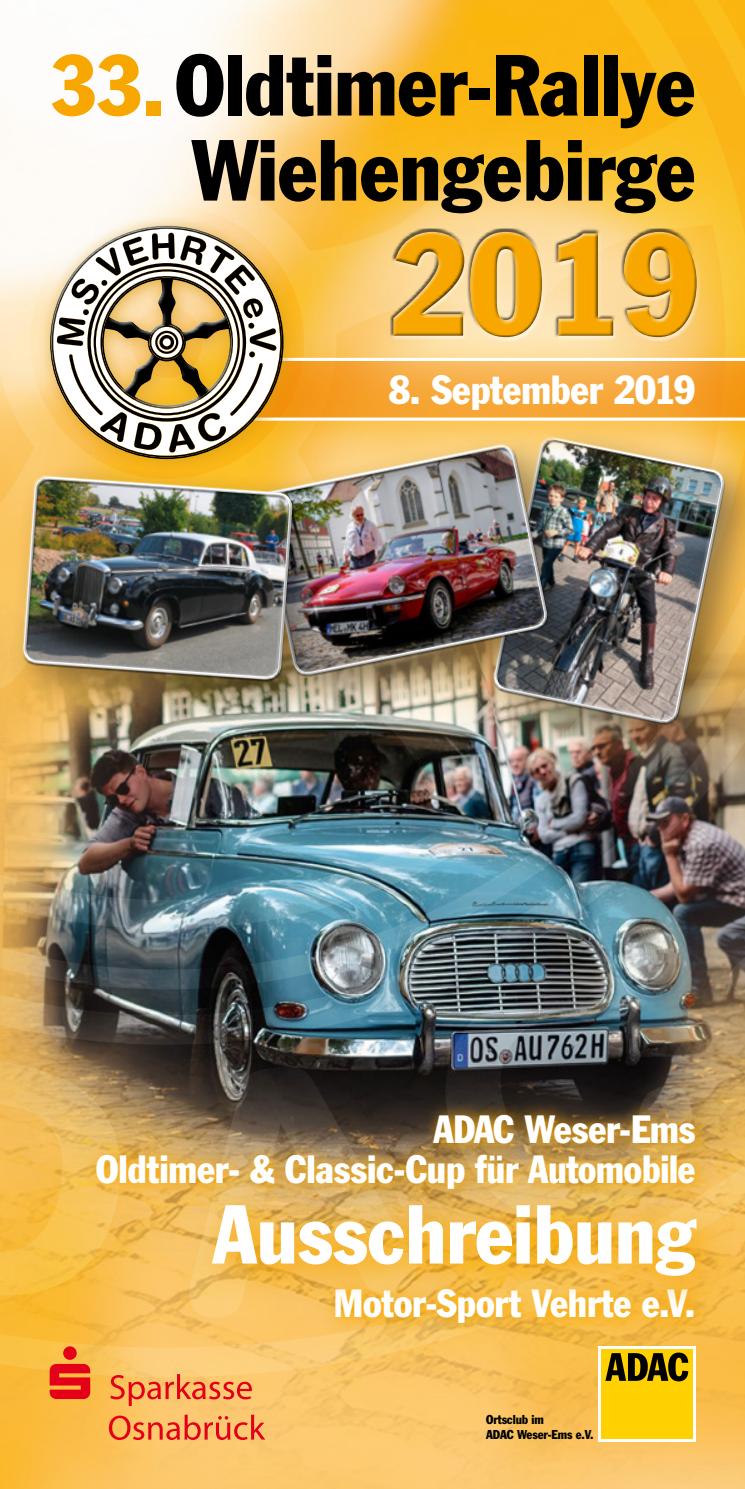
<style>
.page{position:relative;width:745px;height:1489px;background:#fff}
.page>*{position:absolute;margin:0;border:0;box-sizing:border-box;transform-origin:0 0}
.t1{font:condensed 143.75px "Franklin Gothic";color:#f7a700}
.t2{font:condensed 85px/85px "Franklin Gothic";color:#000;text-align:right}
.t3{font:condensed 82px "Franklin Gothic";color:#fff}
.t4{font:condensed 40px "Franklin Gothic";letter-spacing:-.01em;color:#fff}
.t5{font:condensed 38.75px/40px "Franklin Gothic";letter-spacing:-.005em;color:#fff;text-align:right}
.t6{font:condensed 12.75px/15.2px "Franklin Gothic";letter-spacing:-.005em;color:#000}
.s1{color:#f7a700}
</style>
<div class="page">
<img style="left:0;top:1377px;width:744px;height:111px">
<img style="left:0;top:0;width:744px;height:1377px">
<svg style="left:597px;top:1346px;width:97px;height:96px"></svg>
<div style="left:600px;top:1349px;width:91px;height:90px;background:#ffd100"></div>
<svg style="left:605px;top:1352px;width:82px;height:29px"></svg>
<svg style="left:109px;top:1414px;width:156px;height:25px;background:#f49055"></svg>
<svg style="left:110px;top:1373px;width:142px;height:32px;background:#f59958"></svg>
<svg style="left:50px;top:1346px;width:40px;height:52px;background:#eb4e2b"></svg>
<div style="left:479px;top:423px;width:265px;height:345px;background:#000;opacity:.4"></div>
<img style="left:489px;top:467px;width:239px;height:261px">
<div style="left:246px;top:429px;width:346px;height:291px;background:#000;opacity:.4"></div>
<svg style="left:338px;top:680px;width:209px;height:12px;background:#aea088"></svg>
<img style="left:338px;top:467px;width:214px;height:213px">
<div style="left:8px;top:461px;width:330px;height:264px;background:#000;opacity:.4"></div>
<img style="left:22px;top:423px;width:272px;height:310px">
<img style="left:21px;top:477px;width:274px;height:206px">
<div style="left:37px;top:214px;width:263px;height:263px;background:#dca019;opacity:.75"></div>
<div style="left:46px;top:221px;width:231px;height:187px;background:#fff;opacity:.75"></div>
<div style="left:55px;top:264px;width:232px;height:195px;background:#000;opacity:.75"></div>
<div style="left:266px;top:103px;width:478px;height:364px;background:#fff;opacity:.75"></div>
<div style="left:389px;top:227px;width:304px;height:110px;background:#fff;opacity:.6"></div>
<div style="left:389px;top:231px;width:310px;height:111px;background:#000;opacity:.6"></div>
<svg style="left:84px;top:1100px;width:628px;height:240px;background:#c39746"></svg>
<svg style="left:191px;top:1180px;width:542px;height:134px;background:#efb646"></svg>
<h2 class="t2" style="left:51px;top:42px;width:645px"><span class="s1">33.</span>Oldtimer-Rallye<br>Wiehengebirge</h2>
<h1 class="t1" style="left:390px;top:197px;width:310px">2019</h1>
<p class="t4" style="left:388px;top:365px;width:308px">8. September 2019</p>
<p class="t5" style="left:96px;top:1108px;width:600px">ADAC Weser-Ems<br>Oldtimer- &amp; Classic-Cup für Automobile</p>
<h3 class="t3" style="left:212px;top:1184px;width:484px">Ausschreibung</h3>
<p class="t5" style="left:333px;top:1282px;width:363px">Motor-Sport Vehrte e.V.</p>
<p class="t6" style="left:486px;top:1411px;width:109px">Ortsclub im<br>ADAC Weser-Ems e.V.</p>
</div>
